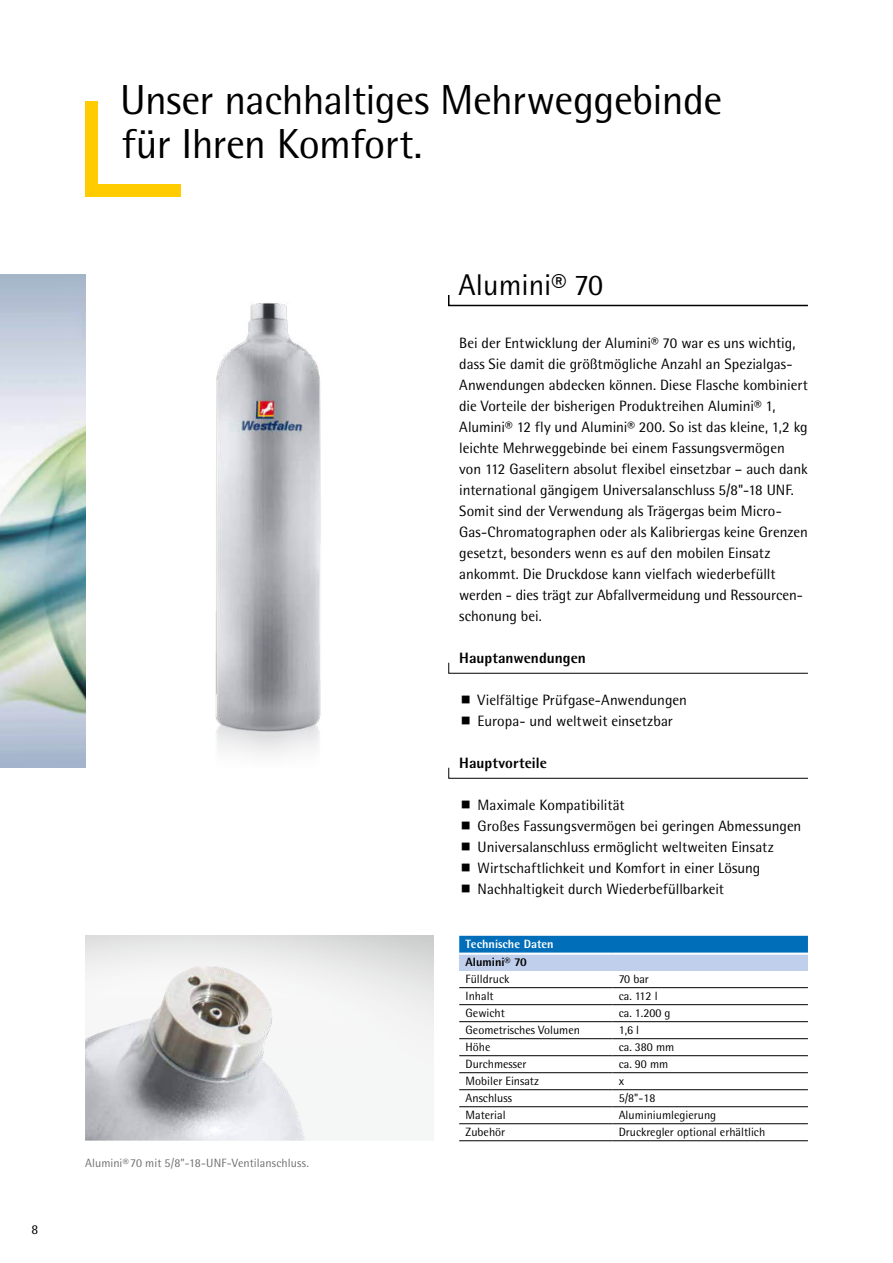
<style>
.page{position:relative;width:893px;height:1263px;background:#fff}
.page>*{position:absolute;margin:0;border:0;box-sizing:border-box;transform-origin:0 0}
.t1{font:42px/44.1px "Rotis Semi Sans Pro";letter-spacing:-.015em;color:#000}
.t2{font:30px "Rotis Semi Sans Pro";color:#000}
.t3{font:15px/21px "Rotis Semi Sans Pro";color:#000}
.t4{font:800 15px "Rotis Semi Sans Pro";color:#000}
.t5{font:13.5px "Rotis Semi Sans Pro";color:#000}
.t6{font:12px "Rotis Semi Sans Pro";color:#000}
.t7{font:12px "Rotis Semi Sans Pro";letter-spacing:.005em;color:#6f6f6e}
.t8{font:800 12px/17.4px "Rotis Semi Sans Pro";color:#fff}
.s1{color:#000}
.s2{font-weight:700;color:#000}
.s3{font-weight:400;color:#000}
</style>
<div class="page">
<img style="left:0;top:274px;width:85px;height:494px">
<img style="left:85px;top:966px;width:220px;height:174px">
<div style="left:85px;top:184px;width:96px;height:13px;background:#fc0"></div>
<div style="left:85px;top:101px;width:13px;height:96px;background:#fc0"></div>
<img style="left:215px;top:302px;width:106px;height:453px">
<svg style="left:448px;top:295px;width:360px;height:12px"></svg>
<svg style="left:448px;top:662px;width:360px;height:12px"></svg>
<svg style="left:448px;top:767px;width:360px;height:12px"></svg>
<div style="left:459px;top:936px;width:349px;height:16px;background:#006eb8"></div>
<div style="left:459px;top:954px;width:349px;height:17px;background:#bfcfec"></div>
<hr style="left:459px;top:952px;width:153px;height:3px;background:#fff">
<hr style="left:612px;top:952px;width:196px;height:3px;background:#fff">
<hr style="left:459px;top:987px;width:153px;height:1px;background:#000">
<hr style="left:612px;top:987px;width:196px;height:1px;background:#000">
<hr style="left:459px;top:1004px;width:153px;height:1px;background:#000">
<hr style="left:612px;top:1004px;width:196px;height:1px;background:#000">
<hr style="left:459px;top:1021px;width:153px;height:1px;background:#000">
<hr style="left:612px;top:1021px;width:196px;height:1px;background:#000">
<hr style="left:459px;top:1038px;width:153px;height:1px;background:#000">
<hr style="left:612px;top:1038px;width:196px;height:1px;background:#000">
<hr style="left:459px;top:1055px;width:153px;height:1px;background:#000">
<hr style="left:612px;top:1055px;width:196px;height:1px;background:#000">
<hr style="left:459px;top:1072px;width:153px;height:1px;background:#000">
<hr style="left:612px;top:1072px;width:196px;height:1px;background:#000">
<hr style="left:459px;top:1089px;width:153px;height:1px;background:#000">
<hr style="left:612px;top:1089px;width:196px;height:1px;background:#000">
<hr style="left:459px;top:1106px;width:153px;height:1px;background:#000">
<hr style="left:612px;top:1106px;width:196px;height:1px;background:#000">
<hr style="left:459px;top:1123px;width:153px;height:1px;background:#000">
<hr style="left:612px;top:1123px;width:196px;height:1px;background:#000">
<hr style="left:459px;top:1140px;width:153px;height:1px;background:#000">
<hr style="left:612px;top:1140px;width:196px;height:1px;background:#000">
<p class="t5" style="left:32px;top:1222px;width:8px">8</p>
<h1 class="t1" style="left:120px;top:78px;width:604px">Unser nachhaltiges Mehrweggebinde für Ihren Komfort.</h1>
<h2 class="t2" style="left:459px;top:269px;width:146px">Alumini® 70</h2>
<p class="t3" style="left:459px;top:332px;width:350px">Bei der Entwicklung der Alumini® 70 war es uns wichtig, dass Sie damit die größtmögliche Anzahl an Spezialgas-Anwendungen abdecken können. Diese Flasche kombiniert die Vorteile der bisherigen Produktreihen Alumini® 1, Alumini® 12 fly und Alumini® 200. So ist das kleine, 1,2 kg leichte Mehrweggebinde bei einem Fassungsvermögen von 112 Gaselitern absolut flexibel einsetzbar – auch dank international gängigem Universalanschluss 5/8"-18 UNF.<br>Somit sind der Verwendung als Trägergas beim Micro-Gas-Chromatographen oder als Kalibriergas keine Grenzen gesetzt, besonders wenn es auf den mobilen Einsatz ankommt. Die Druckdose kann vielfach wiederbefüllt werden - dies trägt zur Abfallvermeidung und Ressourcen&shy;schonung bei.</p>
<p class="t4" style="left:459px;top:651px;width:128px">Hauptanwendungen</p>
<p class="t3" style="left:478px;top:689px;width:211px">Vielfältige Prüfgase-Anwendungen<br>Europa- und weltweit einsetzbar</p>
<p class="t4" style="left:459px;top:756px;width:89px">Hauptvorteile</p>
<p class="t3" style="left:478px;top:794px;width:325px">Maximale Kompatibilität<br>Großes Fassungsvermögen bei geringen Abmessungen Universalanschluss ermöglicht weltweiten Einsatz Wirtschaftlichkeit und Komfort in einer Lösung Nachhaltigkeit durch Wiederbefüllbarkeit</p>
<p class="t8" style="left:466px;top:936px;width:90px">Technische Daten<br><span class="s1">Alumini</span><span class="s2">®</span> <span class="s1">70<br></span><span class="s3">Fülldruck</span></p>
<p class="t6" style="left:619px;top:973px;width:32px">70 bar</p>
<p class="t7" style="left:85px;top:1156px;width:225px">Alumini® 70 mit 5/8"-18-UNF-Ventilanschluss.</p>
<p class="t6" style="left:466px;top:990px;width:30px">Inhalt</p>
<p class="t6" style="left:619px;top:990px;width:40px">ca. 112 l</p>
<p class="t6" style="left:466px;top:1007px;width:41px">Gewicht</p>
<p class="t6" style="left:619px;top:1007px;width:53px">ca. 1.200 g</p>
<p class="t6" style="left:466px;top:1024px;width:116px">Geometrisches Volumen</p>
<p class="t6" style="left:619px;top:1024px;width:22px">1,6 l</p>
<p class="t6" style="left:466px;top:1041px;width:26px">Höhe</p>
<p class="t6" style="left:619px;top:1041px;width:57px">ca. 380 mm</p>
<p class="t6" style="left:466px;top:1058px;width:62px">Durchmesser</p>
<p class="t6" style="left:619px;top:1058px;width:51px">ca. 90 mm</p>
<p class="t6" style="left:466px;top:1075px;width:75px">Mobiler Einsatz</p>
<p class="t6" style="left:619px;top:1075px;width:7px">x</p>
<p class="t6" style="left:466px;top:1092px;width:48px">Anschluss</p>
<p class="t6" style="left:619px;top:1092px;width:38px">5/8"-18</p>
<p class="t6" style="left:466px;top:1109px;width:41px">Material</p>
<p class="t6" style="left:619px;top:1109px;width:99px">Aluminiumlegierung</p>
<p class="t6" style="left:466px;top:1126px;width:41px">Zubehör</p>
<p class="t6" style="left:619px;top:1126px;width:148px">Druckregler optional erhältlich</p>
</div>
